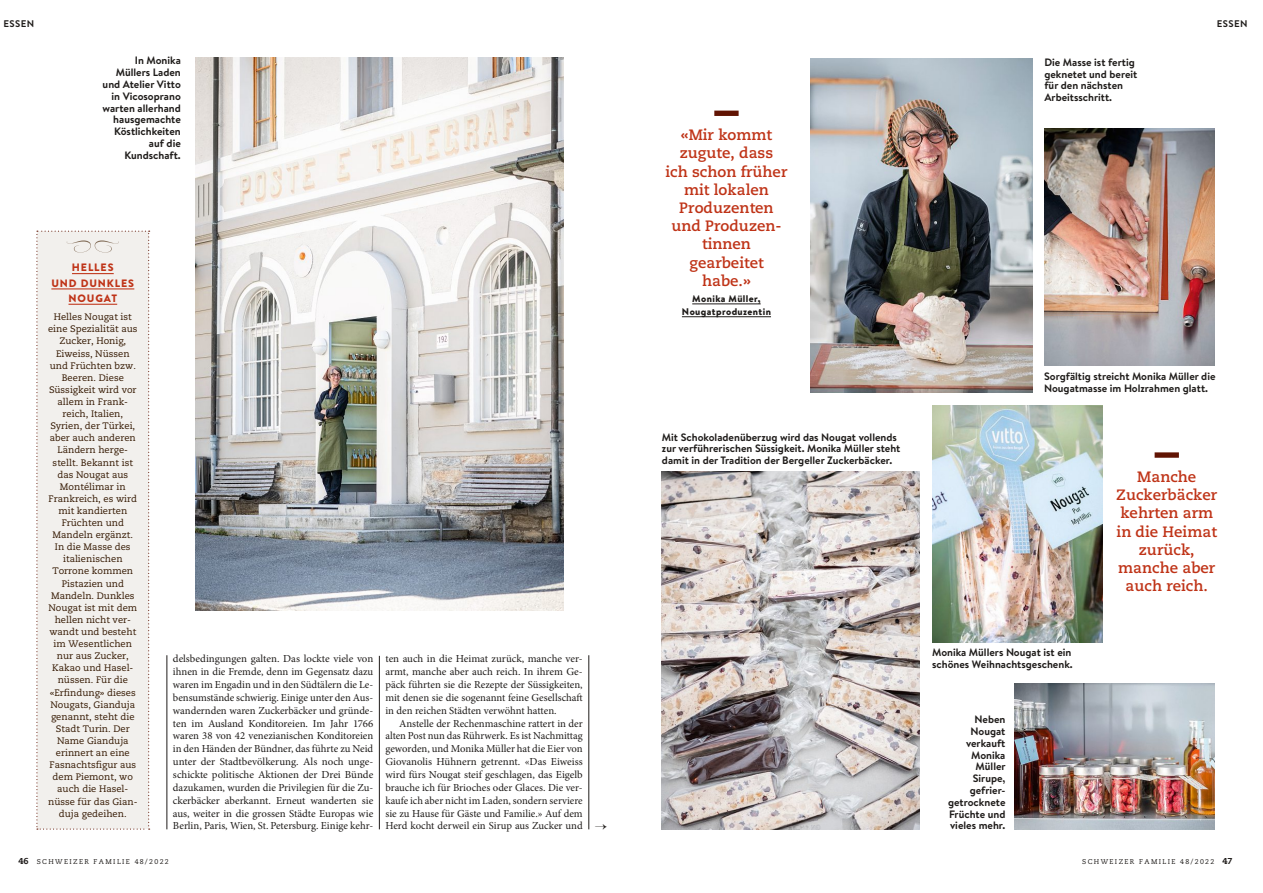
<style>
.page{position:relative;width:1263px;height:893px;background:#fff}
.page>*{position:absolute;margin:0;border:0;box-sizing:border-box;transform-origin:0 0}
.t1{font:15px/18.1px "Caecilia Bold OV CJXZWI";letter-spacing:.005em;color:#bf3317;text-align:center}
.t2{font:10.65px/12.9px "Minion Pro Regular OV CJXZWH";color:#1f1c1a;text-align:justify}
.t3{font:10.65px/11.9px "Brandon Text Bold OV CJXZWD";color:#1f1c1a}
.t4{font:10.65px/15.3px "Brandon Text Black OV CJXZWJ";letter-spacing:.08em;color:#bf3317;text-align:center}
.t5{font:9.6px/12.9px "Brandon Text Black OV CJXZWJ";letter-spacing:.045em;color:#1f1c1a;text-align:center}
.t6{font:9.6px "Brandon Grotesque Bold OV CJXZWB";letter-spacing:.04em;color:#1f1c1a}
.t7{font:9.3px/12.1px "Caecilia Roman OV CJXZWE";color:#331700;text-align:center}
.t8{font:6.9px "Caecilia Roman OV CJXZWE";letter-spacing:.2em;color:#1f1c1a}
.s1{font-family:"Caecilia Heavy OV CJXZWF";font-size:8.55px}
</style>
<div class="page">
<img style="left:1014px;top:684px;width:200px;height:145px">
<img style="left:1044px;top:128px;width:170px;height:237px">
<img style="left:932px;top:405px;width:170px;height:237px">
<img style="left:196px;top:57px;width:368px;height:554px">
<img style="left:811px;top:58px;width:221px;height:334px">
<img style="left:662px;top:471px;width:258px;height:358px">
<hr style="left:379px;top:656px;width:1px;height:173px;background:#1f1c1a">
<hr style="left:167px;top:655px;width:1px;height:174px;background:#1f1c1a">
<hr style="left:588px;top:655px;width:1px;height:174px;background:#1f1c1a">
<hr style="left:692px;top:304px;width:69px;height:1px;background:#1f1c1a">
<hr style="left:682px;top:316px;width:89px;height:1px;background:#1f1c1a">
<div style="left:714px;top:111px;width:25px;height:5px;background:#611403"></div>
<div style="left:1154px;top:452px;width:25px;height:6px;background:#611403"></div>
<div style="left:36px;top:231px;width:114px;height:599px;background:#f2f0ed"></div>
<p class="t6" style="left:3px;top:17px;width:32px">ESSEN</p>
<p class="t6" style="left:1217px;top:17px;width:32px">ESSEN</p>
<p class="t3" style="left:103px;top:55px;width:80px;text-align:right">In Monika<br>Müllers Laden und Atelier Vitto in Vicosoprano warten allerhand hausgemachte<br>Köstlichkeiten auf die<br>Kundschaft.</p>
<p class="t4" style="left:51px;top:260px;width:84px">HELLES<br>UND DUNKLES<br>NOUGAT</p>
<p class="t7" style="left:48px;top:311px;width:91px">Helles Nougat ist eine Spezialität aus<br>Zucker, Honig,<br>Eiweiss, Nüssen und Früchten bzw.<br>Beeren. Diese<br>Süssigkeit wird vor allem in Frank&shy;reich, Italien,<br>Syrien, der Türkei, aber auch anderen<br>Ländern herge&shy;stellt. Bekannt ist das Nougat aus<br>Montélimar in<br>Frankreich, es wird mit kandierten<br>Früchten und<br>Mandeln ergänzt.<br>In die Masse des italienischen<br>Torrone kommen<br>Pistazien und<br>Mandeln. Dunkles<br>Nougat ist mit dem hellen nicht ver&shy;wandt und besteht im Wesentlichen nur aus Zucker,<br>Kakao und Hasel&shy;nüssen. Für die «Erfindung» dieses<br>Nougats, Gianduja genannt, steht die<br>Stadt Turin. Der<br>Name Gianduja erinnert an eine<br>Fasnachtsfigur aus dem Piemont, wo auch die Hasel&shy;nüsse für das Gian&shy;duja gedeihen.</p>
<p class="t2" style="left:173px;top:652px;width:202px">delsbedingungen galten. Das lockte viele von ihnen in die Fremde, denn im Gegensatz dazu waren im Engadin und in den Südtälern die Le&shy;bensumstände schwierig. Einige unter den Aus&shy;wandernden waren Zuckerbäcker und gründe&shy;ten im Ausland Konditoreien. Im Jahr 1766 waren 38 von 42 venezianischen Konditoreien in den Händen der Bündner, das führte zu Neid unter der Stadtbevölkerung. Als noch unge&shy;schickte politische Aktionen der Drei Bünde dazukamen, wurden die Privilegien für die Zu&shy;ckerbäcker aberkannt. Erneut wanderten sie aus, weiter in die grossen Städte Europas wie Berlin, Paris, Wien, St. Petersburg. Einige kehr-</p>
<p class="t2" style="left:385px;top:652px;width:199px">ten auch in die Heimat zurück, manche ver-</p>
<p class="t2" style="left:385px;top:665px;width:199px">armt, manche aber auch reich. In ihrem Ge-</p>
<p class="t2" style="left:385px;top:678px;width:199px">päck führten sie die Rezepte der Süssigkeiten,</p>
<p class="t2" style="left:385px;top:691px;width:199px">mit denen sie die sogenannt feine Gesellschaft</p>
<p class="t2" style="left:385px;top:704px;width:173px">in den reichen Städten verwöhnt hatten.</p>
<p class="t2" style="left:399px;top:717px;width:185px">Anstelle der Rechenmaschine rattert in der</p>
<p class="t2" style="left:385px;top:730px;width:199px">alten Post nun das Rührwerk. Es ist Nachmittag</p>
<p class="t2" style="left:385px;top:742px;width:199px">geworden, und Monika Müller hat die Eier von</p>
<p class="t2" style="left:385px;top:755px;width:199px">Giovanolis Hühnern getrennt. «Das Eiweiss</p>
<p class="t2" style="left:385px;top:768px;width:199px">wird fürs Nougat steif geschlagen, das Eigelb</p>
<p class="t2" style="left:385px;top:781px;width:199px">brauche ich für Brioches oder Glaces. Die ver-</p>
<p class="t2" style="left:385px;top:794px;width:199px">kaufe ich aber nicht im Laden, sondern serviere</p>
<p class="t2" style="left:385px;top:807px;width:199px">sie zu Hause für Gäste und Familie.» Auf dem</p>
<p class="t2" style="left:385px;top:819px;width:199px">Herd kocht derweil ein Sirup aus Zucker und</p>
<p class="t1" style="left:665px;top:126px;width:123px">«Mir kommt zugute, dass<br>ich schon früher mit lokalen<br>Produzenten und Produzen&shy;tinnen gearbeitet habe.»</p>
<p class="t5" style="left:682px;top:292px;width:91px">Monika Müller,<br>Nougatproduzentin</p>
<p class="t3" style="left:662px;top:431px;width:240px">Mit Schokoladenüberzug wird das Nougat vollends zur verführerischen Süssigkeit. Monika Müller steht damit in der Tradition der Bergeller Zuckerbäcker.</p>
<p class="t3" style="left:1044px;top:56px;width:94px">Die Masse ist fertig geknetet und bereit für den nächsten<br>Arbeitsschritt.</p>
<p class="t3" style="left:1044px;top:370px;width:173px">Sorgfältig streicht Monika Müller die<br>Nougatmasse im Holzrahmen glatt.</p>
<p class="t3" style="left:932px;top:646px;width:142px">Monika Müllers Nougat ist ein schönes Weihnachtsgeschenk.</p>
<p class="t3" style="left:948px;top:713px;width:59px;text-align:right">Neben<br>Nougat verkauft<br>Monika<br>Müller<br>Sirupe, gefrier&shy;getrocknete<br>Früchte und vieles mehr.</p>
<p class="t1" style="left:1116px;top:468px;width:103px">Manche<br>Zuckerbäcker kehrten arm in die Heimat zurück, manche aber auch reich.</p>
<p class="t8" style="left:18px;top:858px;width:152px"><span class="s1">46</span> SCHWEIZER FAMILIE 48/2022</p>
<p class="t8" style="left:1082px;top:858px;width:152px">SCHWEIZER FAMILIE 48/2022 <span class="s1">47</span></p>
</div>
